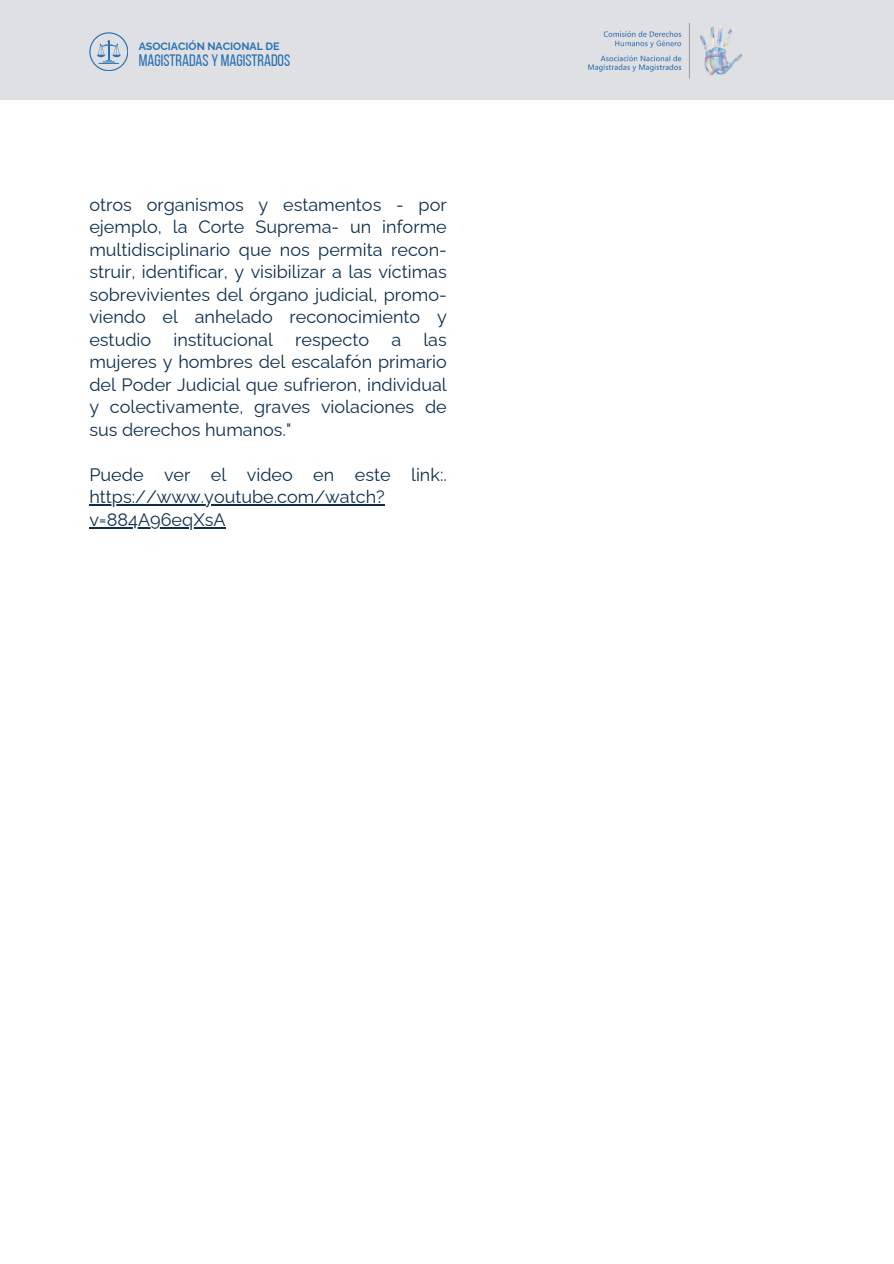
<style>
.page{position:relative;width:894px;height:1264px;background:#fff}
.page>*{position:absolute;margin:0;border:0;box-sizing:border-box;transform-origin:0 0}
.t1{font:18px/22.5px "Raleway";color:#0d2e4d;text-align:justify}
.t2{font:16.65px "Bebas Neue";color:#2b72b4}
.t3{font:700 10.65px "Raleway";color:#2b72b4}
</style>
<div class="page">
<div style="left:0;top:0;width:893px;height:99px;background:#dfe0e4"></div>
<img style="left:588px;top:22px;width:154px;height:57px">
<svg style="left:89px;top:32px;width:39px;height:39px"></svg>
<hr style="left:89px;top:504px;width:295px;height:1px;background:#0d2e4d">
<hr style="left:89px;top:527px;width:136px;height:1px;background:#0d2e4d">
<p class="t3" style="left:139px;top:40px;width:142px">ASOCIACIÓN NACIONAL DE</p>
<p class="t2" style="left:139px;top:53px;width:153px">MAGISTRADAS Y MAGISTRADOS</p>
<p class="t1" style="left:89px;top:193px;width:359px">otros organismos y estamentos - por ejemplo, la Corte Suprema- un informe multidisciplinario que nos permita recon&shy;struir, identificar, y visibilizar a las víctimas sobrevivientes del órgano judicial, promo&shy;viendo el anhelado reconocimiento y estudio institucional respecto a las mujeres y hombres del escalafón primario del Poder Judicial que sufrieron, individual y colectivamente, graves violaciones de sus derechos humanos."</p>
<h1 class="t1" style="left:89px;top:463px;width:359px">Puede ver el video en este link:.</h1>
<p class="t1" style="left:89px;top:485px;width:297px">https://www.youtube.com/watch?</p>
<h2 class="t1" style="left:89px;top:508px;width:138px">v=884A96eqXsA</h2>
</div>
